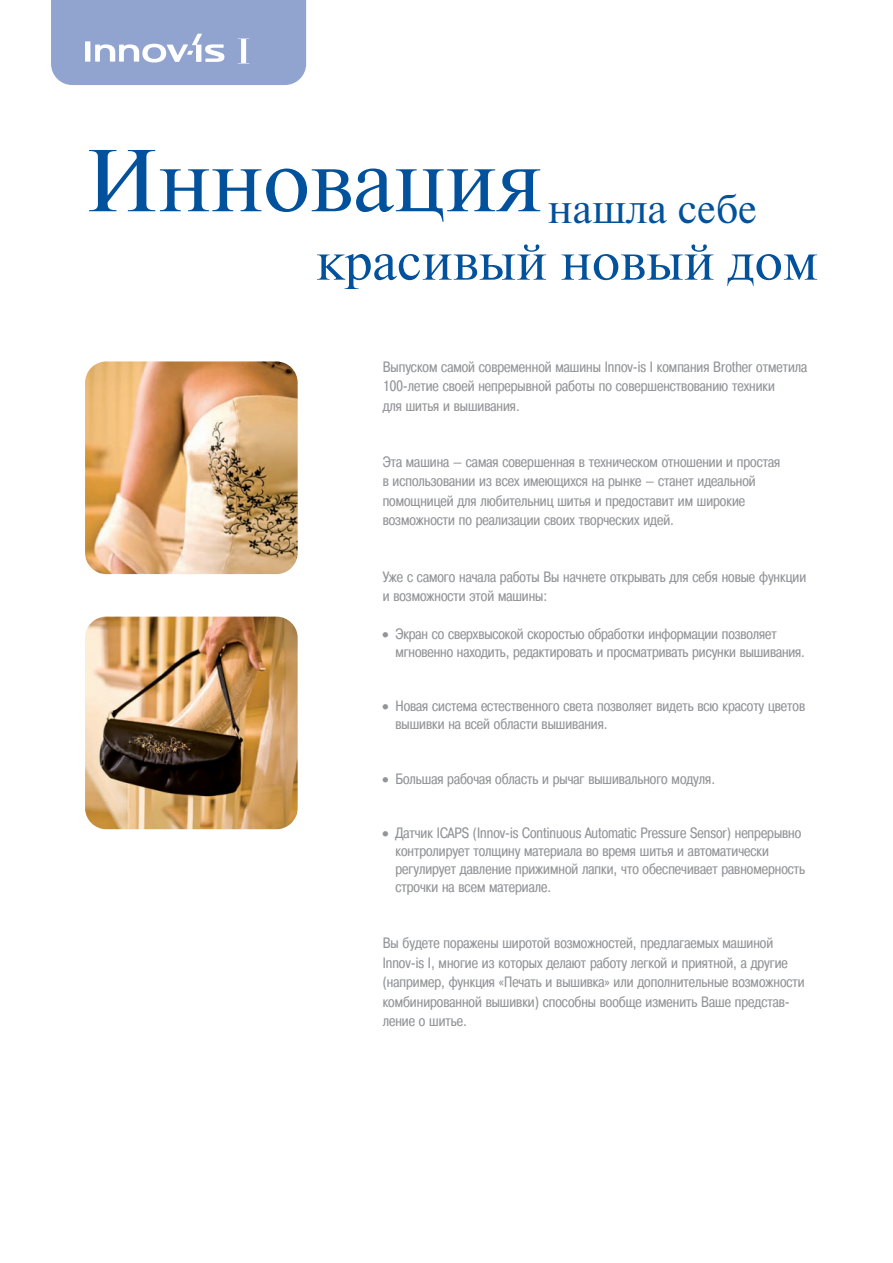
<style>
.page{position:relative;width:893px;height:1263px;background:#fff}
.page>*{position:absolute;margin:0;border:0;box-sizing:border-box;transform-origin:0 0}
.t1{font:87.6px "Newton C";color:#01519c}
.t2{font:52.5px "Newton C";color:#01519c}
.t3{font:15px/19.5px "Pragmatica Cond C";color:#939598}
</style>
<div class="page">
<svg style="left:51px;top:0;width:255px;height:85px;background:#99a9d2"></svg>
<img style="left:85px;top:361px;width:213px;height:213px;border-radius:21px">
<img style="left:85px;top:617px;width:213px;height:212px;border-radius:21px">
<h1 class="t1" style="left:85px;top:130px;width:674px">Инновация<sub>нашла</sub> <sub>себе</sub></h1>
<h2 class="t2" style="left:316px;top:231px;width:504px">красивый новый дом</h2>
<p class="t3" style="left:383px;top:357px;width:426px">Выпуском самой современной машины Innov-is I компания Brother отметила<br>100-летие своей непрерывной работы по совершенствованию техники<br>для шитья и вышивания.</p>
<p class="t3" style="left:383px;top:452px;width:399px">Эта машина — самая совершенная в техническом отношении и простая в использовании из всех имеющихся на рынке — станет идеальной помощницей для любительниц шитья и предоставит им широкие возможности по реализации своих творческих идей.</p>
<p class="t3" style="left:383px;top:567px;width:425px">Уже с самого начала работы Вы начнете открывать для себя новые функции и возможности этой машины:</p>
<p class="t3" style="left:395px;top:624px;width:411px;line-height:18px;text-indent:-13px">• Экран со сверхвысокой скоростью обработки информации позволяет мгновенно находить, редактировать и просматривать рисунки вышивания.</p>
<p class="t3" style="left:395px;top:697px;width:411px;line-height:18px;text-indent:-13px">• Новая система естественного света позволяет видеть всю красоту цветов вышивки на всей области вышивания.</p>
<p class="t3" style="left:383px;top:769px;width:334px">• Большая рабочая область и рычаг вышивального модуля.</p>
<p class="t3" style="left:395px;top:824px;width:411px;line-height:18px;text-indent:-13px">• Датчик ICAPS (Innov-is Continuous Automatic Pressure Sensor) непрерывно контролирует толщину материала во время шитья и автоматически регулирует давление прижимной лапки, что обеспечивает равномерность строчки на всем материале.</p>
<p class="t3" style="left:383px;top:933px;width:423px">Вы будете поражены широтой возможностей, предлагаемых машиной Innov-is I, многие из которых делают работу легкой и приятной, а другие (например, функция «Печать и вышивка» или дополнительные возможности комбинированной вышивки) способны вообще изменить Ваше представ&shy;ление о шитье.</p>
</div>
